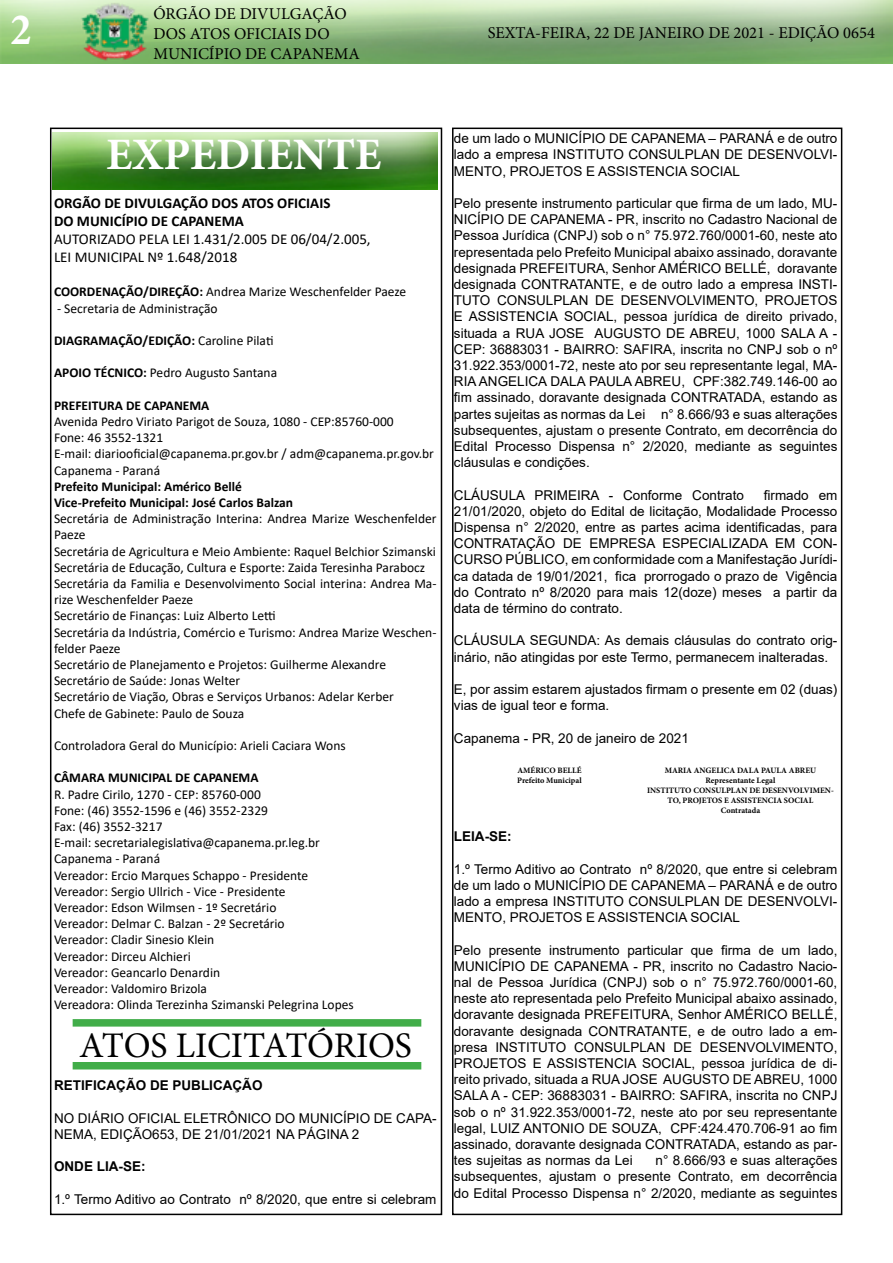
<style>
.page{position:relative;width:893px;height:1263px;background:#fff}
.page>*{position:absolute;margin:0;border:0;box-sizing:border-box;transform-origin:0 0}
.t1{font:700 45px "Minion Pro";color:#fff}
.t2{font:700 condensed 45px "Minion Pro";color:#fff}
.t3{font:36px "Minion Pro";letter-spacing:-.01em;color:#000}
.t4{font:16.5px/19.8px "Minion Pro";color:#000}
.t5{font:15px/18px "Calibri";color:#000}
.t6{font:700 15px/18px "Calibri";color:#000}
.t7{font:13.5px/16.2px "Arial";color:#000;text-align:justify}
.t8{font:13.5px/16.2px "Calibri";color:#000}
.t9{font:700 13.5px/16.2px "Calibri";color:#000}
.t10{font:700 13.5px "Arial";color:#000}
.t11{font:700 8.25px/9.9px "Minion Pro";color:#000}
.s1{font-weight:700}
.s2{font-weight:400}
</style>
<div class="page">
<div style="left:50px;top:128px;width:392px;height:1087px;border:2px solid #000"></div>
<img style="left:0;top:0;width:893px;height:64px">
<div style="left:452px;top:128px;width:390px;height:1087px;border:2px solid #000"></div>
<img style="left:53px;top:132px;width:384px;height:58px">
<div style="left:73px;top:1019px;width:348px;height:7px;background:#41ad49"></div>
<div style="left:73px;top:1062px;width:348px;height:7px;background:#41ad49"></div>
<h1 class="t2" style="left:11px;top:-1px;width:22px">2</h1>
<p class="t4" style="left:153px;top:4px;width:208px">ÓRGÃO DE DIVULGAÇÃO<br>DOS ATOS OFICIAIS DO<br>MUNICÍPIO DE CAPANEMA</p>
<p class="t4" style="left:488px;top:23px;width:389px">SEXTA-FEIRA, 22 DE JANEIRO DE 2021 - EDIÇÃO 0654</p>
<h1 class="t1" style="left:106px;top:123px;width:277px">EXPEDIENTE</h1>
<p class="t6" style="left:54px;top:194px;width:278px">ORGÃO DE DIVULGAÇÃO DOS ATOS OFICIAIS<br>DO MUNICÍPIO DE CAPANEMA</p>
<p class="t5" style="left:54px;top:230px;width:318px">AUTORIZADO PELA LEI 1.431/2.005 DE 06/04/2.005,<br>LEI MUNICIPAL Nº 1.648/2018</p>
<p class="t8" style="left:54px;top:283px;width:354px"><span class="s1">COORDENAÇÃO/DIREÇÃO:</span> Andrea Marize Weschenfelder Paeze</p>
<p class="t8" style="left:57px;top:300px;width:162px">- Secretaria de Administração</p>
<p class="t9" style="left:54px;top:332px;width:221px">DIAGRAMAÇÃO/EDIÇÃO: <span class="s2">Caroline Pilati</span></p>
<p class="t8" style="left:54px;top:364px;width:225px"><span class="s1">APOIO TÉCNICO:</span> Pedro Augusto Santana</p>
<p class="t9" style="left:54px;top:397px;width:157px">PREFEITURA DE CAPANEMA</p>
<p class="t8" style="left:54px;top:413px;width:381px">Avenida Pedro Viriato Parigot de Souza, 1080 - CEP:85760-000<br>Fone: 46 3552-1321<br>E-mail: diariooficial@capanema.pr.gov.br / adm@capanema.pr.gov.br Capanema - Paraná</p>
<p class="t9" style="left:54px;top:478px;width:241px">Prefeito Municipal: Américo Bellé<br>Vice-Prefeito Municipal: José Carlos Balzan</p>
<p class="t8" style="left:54px;top:510px;width:384px">Secretária de Administração Interina: Andrea Marize Weschenfelder Paeze<br>Secretária de Agricultura e Meio Ambiente: Raquel Belchior Szimanski Secretária de Educação, Cultura e Esporte: Zaida Teresinha Parabocz Secretária da Familia e Desenvolvimento Social interina: Andrea Ma&shy;rize Weschenfelder Paeze<br>Secretário de Finanças: Luiz Alberto Letti<br>Secretária da Indústria, Comércio e Turismo: Andrea Marize Weschen&shy;felder Paeze<br>Secretário de Planejamento e Projetos: Guilherme Alexandre Secretário de Saúde: Jonas Welter<br>Secretário de Viação, Obras e Serviços Urbanos: Adelar Kerber<br>Chefe de Gabinete: Paulo de Souza</p>
<p class="t8" style="left:54px;top:737px;width:293px">Controladora Geral do Município: Arieli Caciara Wons</p>
<p class="t9" style="left:54px;top:770px;width:206px">CÂMARA MUNICIPAL DE CAPANEMA</p>
<p class="t8" style="left:54px;top:786px;width:301px">R. Padre Cirilo, 1270 - CEP: 85760-000<br>Fone: (46) 3552-1596 e (46) 3552-2329<br>Fax: (46) 3552-3217<br>E-mail: secretarialegislativa@capanema.pr.leg.br Capanema - Paraná<br>Vereador: Ercio Marques Schappo - Presidente Vereador: Sergio Ullrich - Vice - Presidente<br>Vereador: Edson Wilmsen - 1º Secretário<br>Vereador: Delmar C. Balzan - 2º Secretário<br>Vereador: Cladir Sinesio Klein<br>Vereador: Dirceu Alchieri<br>Vereador: Geancarlo Denardin<br>Vereador: Valdomiro Brizola<br>Vereadora: Olinda Terezinha Szimanski Pelegrina Lopes</p>
<h2 class="t3" style="left:79px;top:1022px;width:334px">ATOS LICITATÓRIOS</h2>
<p class="t10" style="left:54px;top:1076px;width:210px">RETIFICAÇÃO DE PUBLICAÇÃO</p>
<p class="t7" style="left:54px;top:1110px;width:384px">NO DIÁRIO OFICIAL ELETRÔNICO DO MUNICÍPIO DE CAPA-<br>NEMA, EDIÇÃO653, DE 21/01/2021 NA PÁGINA 2</p>
<p class="t10" style="left:54px;top:1157px;width:93px">ONDE LIA-SE:</p>
<p class="t7" style="left:54px;top:1191px;width:384px">1.º Termo Aditivo ao Contrato nº 8/2020, que entre si celebram</p>
<p class="t7" style="left:454px;top:130px;width:385px">de um lado o MUNICÍPIO DE CAPANEMA – PARANÁ e de outro lado a empresa INSTITUTO CONSULPLAN DE DESENVOLVI-MENTO, PROJETOS E ASSISTENCIA SOCIAL</p>
<p class="t7" style="left:454px;top:195px;width:385px">Pelo presente instrumento particular que firma de um lado, MU-NICÍPIO DE CAPANEMA - PR, inscrito no Cadastro Nacional de Pessoa Jurídica (CNPJ) sob o n° 75.972.760/0001-60, neste ato representada pelo Prefeito Municipal abaixo assinado, doravante designada PREFEITURA, Senhor AMÉRICO BELLÉ, doravante designada CONTRATANTE, e de outro lado a empresa INSTI-TUTO CONSULPLAN DE DESENVOLVIMENTO, PROJETOS E ASSISTENCIA SOCIAL, pessoa jurídica de direito privado, situada a RUA JOSE AUGUSTO DE ABREU, 1000 SALA A - CEP: 36883031 - BAIRRO: SAFIRA, inscrita no CNPJ sob o nº 31.922.353/0001-72, neste ato por seu representante legal, MA-RIA ANGELICA DALA PAULA ABREU, CPF:382.749.146-00 ao fim assinado, doravante designada CONTRATADA, estando as partes sujeitas as normas da Lei n° 8.666/93 e suas alterações subsequentes, ajustam o presente Contrato, em decorrência do Edital Processo Dispensa n° 2/2020, mediante as seguintes cláusulas e condições.</p>
<p class="t7" style="left:454px;top:487px;width:292px">CLÁUSULA PRIMEIRA - Conforme Contrato</p>
<p class="t7" style="left:454px;top:487px;width:385px;text-indent:310px">firmado em 21/01/2020, objeto do Edital de licitação, Modalidade Processo Dispensa n° 2/2020, entre as partes acima identificadas, para CONTRATAÇÃO DE EMPRESA ESPECIALIZADA EM CON-CURSO PÚBLICO, em conformidade com a Manifestação Jurídi&shy;ca datada de 19/01/2021, fica prorrogado o prazo de Vigência do Contrato nº 8/2020 para mais 12(doze) meses a partir da data de término do contrato.</p>
<p class="t7" style="left:454px;top:632px;width:385px">CLÁUSULA SEGUNDA: As demais cláusulas do contrato orig&shy;inário, não atingidas por este Termo, permanecem inalteradas.</p>
<p class="t7" style="left:454px;top:681px;width:385px">E, por assim estarem ajustados firmam o presente em 02 (duas) vias de igual teor e forma.</p>
<p class="t7" style="left:454px;top:730px;width:236px">Capanema - PR, 20 de janeiro de 2021</p>
<p class="t11" style="left:517px;top:765px;width:66px">AMÉRICO BELLÉ<br>Prefeito Municipal</p>
<p class="t11" style="left:647px;top:765px;width:188px;text-align:center">MARIA ANGELICA DALA PAULA ABREU<br>Representante Legal<br>INSTITUTO CONSULPLAN DE DESENVOLVIMEN-<br>TO, PROJETOS E ASSISTENCIA SOCIAL<br>Contratada</p>
<p class="t10" style="left:454px;top:827px;width:59px">LEIA-SE:</p>
<p class="t7" style="left:454px;top:860px;width:385px">1.º Termo Aditivo ao Contrato nº 8/2020, que entre si celebram de um lado o MUNICÍPIO DE CAPANEMA – PARANÁ e de outro lado a empresa INSTITUTO CONSULPLAN DE DESENVOLVI-MENTO, PROJETOS E ASSISTENCIA SOCIAL</p>
<p class="t7" style="left:454px;top:941px;width:385px">Pelo presente instrumento particular que firma de um lado, MUNICÍPIO DE CAPANEMA - PR, inscrito no Cadastro Nacio&shy;nal de Pessoa Jurídica (CNPJ) sob o n° 75.972.760/0001-60, neste ato representada pelo Prefeito Municipal abaixo assinado, doravante designada PREFEITURA, Senhor AMÉRICO BELLÉ, doravante designada CONTRATANTE, e de outro lado a em&shy;presa INSTITUTO CONSULPLAN DE DESENVOLVIMENTO, PROJETOS E ASSISTENCIA SOCIAL, pessoa jurídica de di&shy;reito privado, situada a RUA JOSE AUGUSTO DE ABREU, 1000<br>SALA A - CEP: 36883031 - BAIRRO: SAFIRA, inscrita no CNPJ sob o nº 31.922.353/0001-72, neste ato por seu representante legal, LUIZ ANTONIO DE SOUZA, CPF:424.470.706-91 ao fim assinado, doravante designada CONTRATADA, estando as par&shy;tes sujeitas as normas da Lei</p>
<p class="t7" style="left:454px;top:1152px;width:385px;text-indent:202px">n° 8.666/93 e suas alterações subsequentes, ajustam o presente Contrato, em decorrência do Edital Processo Dispensa n° 2/2020, mediante as seguintes</p>
</div>
